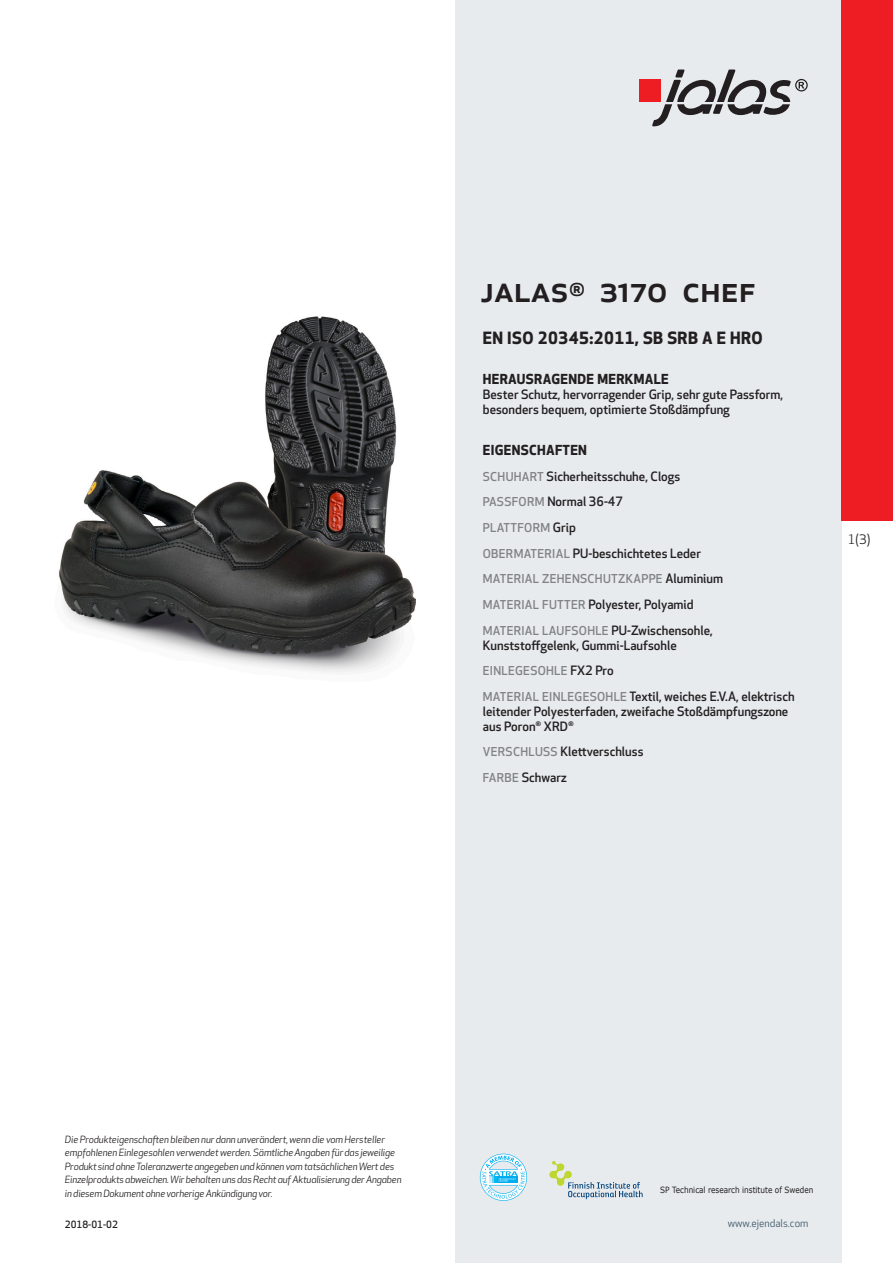
<style>
.page{position:relative;width:893px;height:1263px;background:#fff}
.page>*{position:absolute;margin:0;border:0;box-sizing:border-box;transform-origin:0 0}
.prodname{font:500 36px "Apex New";color:#231f20}
.Funktion_body{font:700 16.5px "Apex New";letter-spacing:.025em;color:#231f20}
.Funktion_body-2{font:700 13.5px "Apex New";letter-spacing:.025em;color:#231f20}
.t1{font:12.75px "Apex New";color:#231f20}
.Funktion_body-3{font:500 12.6px/15px "Apex New";color:#231f20}
.Funktion_body-4{font:500 12px "Apex New";letter-spacing:.025em;color:#808285}
.t2{font:10.5px "Apex New";color:#405968}
.t3{font:italic 9.75px/13.5px "Apex New";letter-spacing:-.015em;color:#231f20}
.Sidfot_datum{font:500 9.75px "Apex New";color:#231f20}
.t4{font:8.55px "Verdana";color:#231f20;scale:.85 1}
.s1{font-size:12px;color:#808285}
.s2{font-size:12.6px;color:#231f20}
</style>
<div class="page">
<div style="left:455px;top:0;width:387px;height:1263px;background:#e8ebee"></div>
<svg style="left:549px;top:1161px;width:94px;height:38px"></svg>
<svg style="left:480px;top:1154px;width:47px;height:47px"></svg>
<div style="left:639px;top:80px;width:22px;height:22px;background:#ee1d23"></div>
<svg style="left:652px;top:70px;width:156px;height:56px"></svg>
<div style="left:842px;top:0;width:51px;height:520px;background:#ee1d23"></div>
<img style="left:59px;top:317px;width:356px;height:356px">
<p class="prodname" style="left:480px;top:265px;width:277px">JALAS<sup>®</sup> 3170 Chef</p>
<p class="Funktion_body" style="left:483px;top:326px;width:281px">EN ISO 20345:2011, SB SRB A E HRO</p>
<p class="Funktion_body-2" style="left:483px;top:370px;width:187px">HERAUSRAGENDE MERKMALE</p>
<p class="Funktion_body-3" style="left:483px;top:387px;width:302px">Bester Schutz, hervorragender Grip, sehr gute Passform, besonders bequem, optimierte Stoßdämpfung</p>
<p class="Funktion_body-2" style="left:483px;top:440px;width:106px">EIGENSCHAFTEN</p>
<p class="Funktion_body-3" style="left:483px;top:468px;width:199px"><span class="s1">SCHUHART</span> Sicherheitsschuhe, Clogs</p>
<p class="Funktion_body-3" style="left:483px;top:494px;width:142px"><span class="s1">PASSFORM</span> Normal 36-47</p>
<p class="Funktion_body-4" style="left:483px;top:520px;width:94px">PLATTFORM <span class="s2">Grip</span></p>
<p class="Funktion_body-3" style="left:483px;top:545px;width:220px"><span class="s1">OBERMATERIAL</span> PU-beschichtetes Leder</p>
<p class="Funktion_body-4" style="left:483px;top:571px;width:242px">MATERIAL ZEHENSCHUTZKAPPE <span class="s2">Aluminium</span></p>
<p class="Funktion_body-3" style="left:483px;top:597px;width:212px"><span class="s1">MATERIAL FUTTER</span> Polyester, Polyamid</p>
<p class="Funktion_body-4" style="left:483px;top:622px;width:232px">MATERIAL LAUFSOHLE <span class="s2">PU-Zwischensohle,</span></p>
<p class="Funktion_body-3" style="left:483px;top:637px;width:195px">Kunststoffgelenk, Gummi-Laufsohle</p>
<p class="Funktion_body-4" style="left:483px;top:663px;width:132px">EINLEGESOHLE <span class="s2">FX2 Pro</span></p>
<p class="Funktion_body-3" style="left:483px;top:688px;width:313px"><span class="s1">MATERIAL EINLEGESOHLE</span> Textil, weiches E.V.A, elektrisch leitender Polyesterfaden, zweifache Stoßdämpfungszone aus Poron<sup>®</sup> XRD<sup>®</sup></p>
<p class="Funktion_body-3" style="left:483px;top:744px;width:162px"><span class="s1">VERSCHLUSS</span> Klettverschluss</p>
<p class="Funktion_body-3" style="left:483px;top:770px;width:85px"><span class="s1">FARBE</span> Schwarz</p>
<p class="t1" style="left:848px;top:531px;width:24px">1(3)</p>
<p class="t3" style="left:65px;top:1132px;width:338px">Die Produkteigenschaften bleiben nur dann unverändert, wenn die vom Hersteller empfohlenen Einlegesohlen verwendet werden. Sämtliche Angaben für das jeweilige Produkt sind ohne Toleranzwerte angegeben und können vom tatsächlichen Wert des Einzelprodukts abweichen. Wir behalten uns das Recht auf Aktualisierung der Angaben in diesem Dokument ohne vorherige Ankündigung vor.</p>
<p class="Sidfot_datum" style="left:65px;top:1218px;width:54px">2018-01-02</p>
<p class="t4" style="left:660px;top:1184px;width:182px">SP Technical research institute of Sweden</p>
<p class="t2" style="left:728px;top:1217px;width:82px">www.ejendals.com</p>
</div>
